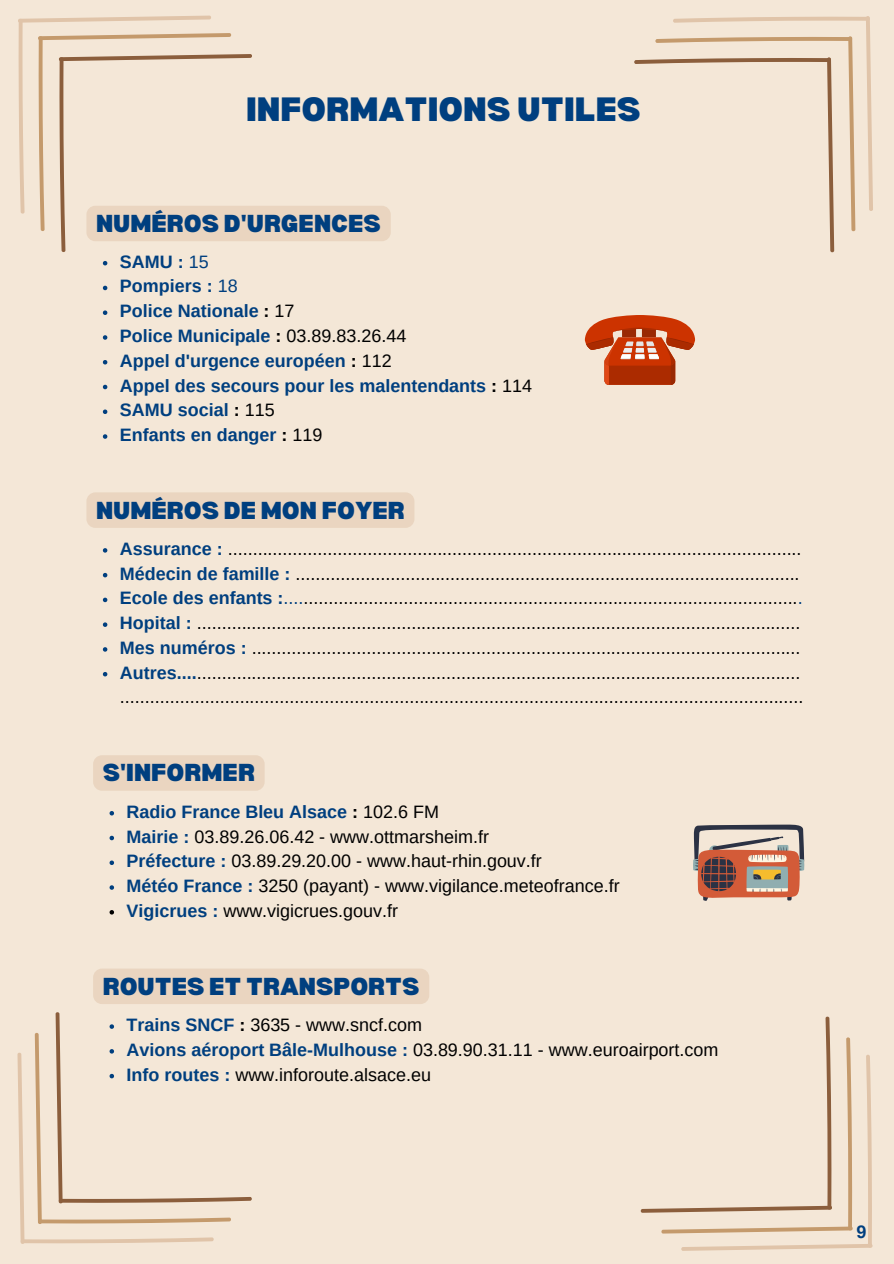
<style>
.page{position:relative;width:894px;height:1264px;background:#fff}
.page>*{position:absolute;margin:0;border:0;box-sizing:border-box;transform-origin:0 0}
.t1{font:900 33px "Bernoru";color:#003f7f}
.t2{font:900 24px "Bernoru";color:#003f7f}
.t3{font:18px/24.8px "Arimo";color:#000}
.t4{font:700 18px "Arimo";color:#003f7f}
.s1{font-weight:400}
.s2{color:#000}
.s3{font-weight:400;color:#000}
.s4{font-weight:700;color:#003f7f}
.s5{color:#003f7f}
.s6{font-weight:700}
</style>
<div class="page">
<div style="left:0;top:0;width:893px;height:1263px;background:#f4e7d7"></div>
<svg style="left:584px;top:315px;width:110px;height:70px"></svg>
<svg style="left:693px;top:824px;width:111px;height:77px"></svg>
<div style="left:86px;top:206px;width:304px;height:35px;background:#ead5c0;border-radius:9px"></div>
<svg style="left:103px;top:261px;width:4px;height:4px"></svg>
<svg style="left:103px;top:286px;width:4px;height:4px"></svg>
<svg style="left:103px;top:310px;width:4px;height:5px"></svg>
<svg style="left:103px;top:335px;width:4px;height:5px"></svg>
<svg style="left:103px;top:360px;width:4px;height:4px"></svg>
<svg style="left:103px;top:385px;width:4px;height:4px"></svg>
<svg style="left:103px;top:409px;width:4px;height:5px"></svg>
<svg style="left:103px;top:434px;width:4px;height:5px"></svg>
<svg style="left:103px;top:548px;width:4px;height:4px"></svg>
<svg style="left:103px;top:573px;width:4px;height:4px"></svg>
<svg style="left:103px;top:597px;width:4px;height:5px"></svg>
<svg style="left:103px;top:622px;width:4px;height:5px"></svg>
<svg style="left:103px;top:647px;width:4px;height:4px"></svg>
<svg style="left:103px;top:672px;width:4px;height:4px"></svg>
<div style="left:86px;top:492px;width:328px;height:36px;background:#ead5c0;border-radius:9px"></div>
<svg style="left:109px;top:811px;width:5px;height:4px"></svg>
<svg style="left:109px;top:835px;width:5px;height:5px"></svg>
<svg style="left:109px;top:860px;width:5px;height:5px"></svg>
<svg style="left:109px;top:885px;width:5px;height:4px"></svg>
<svg style="left:109px;top:910px;width:5px;height:4px"></svg>
<div style="left:93px;top:755px;width:171px;height:35px;background:#ead5c0;border-radius:9px"></div>
<svg style="left:17px;top:1012px;width:235px;height:232px"></svg>
<div style="left:93px;top:968px;width:336px;height:36px;background:#ead5c0;border-radius:9px"></div>
<svg style="left:634px;top:16px;width:238px;height:237px"></svg>
<svg style="left:18px;top:16px;width:234px;height:236px"></svg>
<svg style="left:640px;top:1016px;width:232px;height:234px"></svg>
<p class="t1" style="left:246px;top:90px;width:396px">INFORMATIONS UTILES</p>
<p class="t2" style="left:96px;top:210px;width:286px">NUMÉROS D'URGENCES</p>
<h1 class="t4" style="left:120px;top:251px;width:90px">SAMU : <span class="s1">15</span></h1>
<h2 class="t4" style="left:120px;top:276px;width:119px">Pompiers : <span class="s1">18</span></h2>
<p class="t4" style="left:120px;top:301px;width:176px">Police Nationale <span class="s2">:</span> <span class="s3">17</span></p>
<p class="t4" style="left:120px;top:326px;width:288px">Police Municipale <span class="s2">:</span> <span class="s3">03.89.83.26.44</span></p>
<p class="t4" style="left:120px;top:350px;width:273px">Appel d'urgence européen <span class="s2">:</span> <span class="s3">112</span></p>
<p class="t4" style="left:120px;top:375px;width:413px">Appel des secours pour les malentendants <span class="s2">:</span> <span class="s3">114</span></p>
<p class="t4" style="left:120px;top:400px;width:156px">SAMU social <span class="s2">:</span> <span class="s3">115</span></p>
<p class="t4" style="left:120px;top:425px;width:204px">Enfants en danger <span class="s2">:</span> <span class="s3">119</span></p>
<p class="t2" style="left:96px;top:496px;width:310px">NUMÉROS DE MON FOYER</p>
<p class="t3" style="left:120px;top:536px;width:683px"><span class="s4">Assurance :</span> ...................................................................................................................</p>
<p class="t3" style="left:120px;top:561px;width:681px"><span class="s4">Médecin de famille :</span> .....................................................................................................</p>
<p class="t3" style="left:120px;top:586px;width:684px"><span class="s4">Ecole des enfants :</span><span class="s5">....</span>...................................................................................................<span class="s5">.</span></p>
<h2 class="t3" style="left:120px;top:610px;width:682px"><span class="s4">Hopital :</span> .........................................................................................................................</h2>
<p class="t3" style="left:120px;top:635px;width:682px"><span class="s4">Mes numéros :</span> ..............................................................................................................</p>
<p class="t3" style="left:120px;top:660px;width:685px"><span class="s4">Autres....</span>......................................................................................................................... .........................................................................................................................................</p>
<p class="t2" style="left:103px;top:759px;width:154px">S'INFORMER</p>
<p class="t4" style="left:126px;top:801px;width:314px">Radio France Bleu Alsace <span class="s2">:</span> <span class="s3">102.6 FM</span></p>
<p class="t3" style="left:126px;top:823px;width:364px"><span class="s4">Mairie :</span> 03.89.26.06.42 - www.ottmarsheim.fr</p>
<p class="t3" style="left:126px;top:848px;width:416px"><span class="s4">Préfecture :</span> 03.89.29.20.00 - www.haut-rhin.gouv.fr</p>
<h2 class="t3" style="left:126px;top:873px;width:494px"><span class="s4">Météo France :</span> 3250 (payant) - www.vigilance.meteofrance.fr</h2>
<p class="t3" style="left:126px;top:898px;width:273px"><span class="s4">Vigicrues :</span> www.vigicrues.gouv.fr</p>
<p class="t2" style="left:103px;top:972px;width:318px">ROUTES ET TRANSPORTS</p>
<p class="t3" style="left:126px;top:1012px;width:297px"><span class="s4">Trains SNCF</span> <span class="s6">:</span> 3635 - www.sncf.com</p>
<p class="t3" style="left:126px;top:1037px;width:593px"><span class="s4">Avions aéroport Bâle-Mulhouse :</span> 03.89.90.31.11 - www.euroairport.com</p>
<p class="t3" style="left:126px;top:1061px;width:306px"><span class="s4">Info routes :</span> www.inforoute.alsace.eu</p>
<h2 class="t4" style="left:856px;top:1222px;width:12px">9</h2>
</div>
